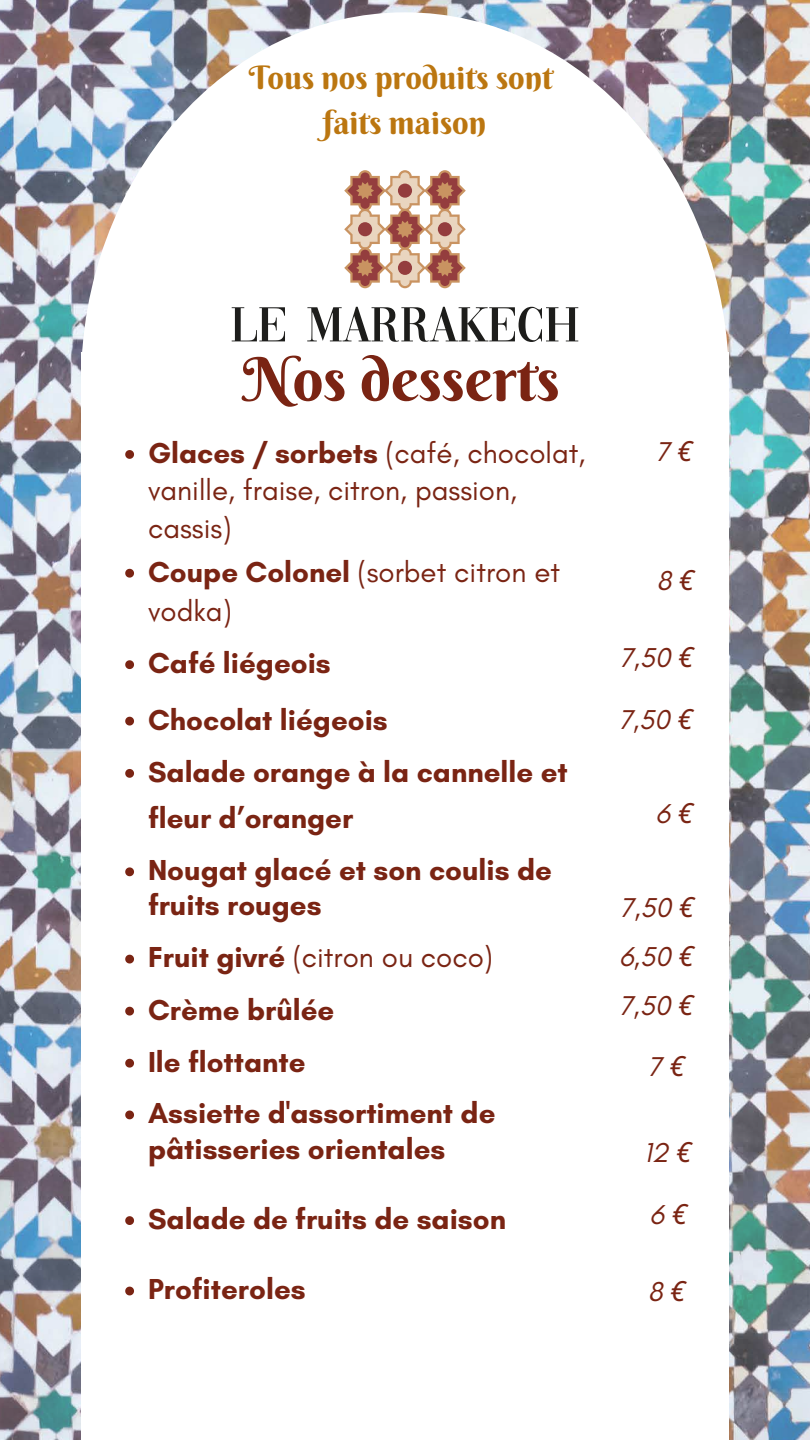
<style>
.page{position:relative;width:810px;height:1440px;background:#fff}
.page>*{position:absolute;margin:0;border:0;box-sizing:border-box;transform-origin:0 0}
.t1{font:60.3px "Berkshire Swash";color:#7a2413}
.t2{font:32.3px/45px "Berkshire Swash";color:#bb7610;text-align:center}
.t3{font:700 29.4px/35.2px "Glacial Indifference";color:#7a2413}
.t4{font:29.4px/37.6px "Glacial Indifference";color:#7a2413}
.t5{font:italic 27.8px "Glacial Indifference";color:#7a2413}
.s1{font-weight:700}
.s2{font-family:"Noto Sans"}
</style>
<div class="page">
<img style="left:0;top:0;width:810px;height:1440px">
<svg style="left:81px;top:12px;width:648px;height:341px"></svg>
<div style="left:81px;top:353px;width:648px;height:1087px;background:#fff"></div>
<svg style="left:125px;top:717px;width:9px;height:9px"></svg>
<svg style="left:125px;top:660px;width:9px;height:9px"></svg>
<svg style="left:125px;top:769px;width:9px;height:9px"></svg>
<svg style="left:125px;top:450px;width:9px;height:9px"></svg>
<svg style="left:125px;top:569px;width:9px;height:9px"></svg>
<svg style="left:125px;top:867px;width:9px;height:9px"></svg>
<svg style="left:125px;top:955px;width:9px;height:8px"></svg>
<svg style="left:125px;top:1059px;width:9px;height:9px"></svg>
<svg style="left:125px;top:1007px;width:9px;height:9px"></svg>
<svg style="left:125px;top:1111px;width:9px;height:8px"></svg>
<svg style="left:125px;top:1216px;width:9px;height:9px"></svg>
<svg style="left:125px;top:1287px;width:9px;height:8px"></svg>
<div style="left:212px;top:189px;width:386px;height:144px;background:#fff"></div>
<svg style="left:344px;top:170px;width:122px;height:118px"></svg>
<svg style="left:232px;top:307px;width:53px;height:34px"></svg>
<svg style="left:307px;top:307px;width:271px;height:35px"></svg>
<p class="t2" style="left:249px;top:55px;width:306px">Tous nos produits sont faits maison</p>
<h1 class="t1" style="left:243px;top:342px;width:318px">Nos desserts</h1>
<p class="t4" style="left:148px;top:435px;width:439px"><span class="s1">Glaces / sorbets</span> (café, chocolat, vanille, fraise, citron, passion, cassis)</p>
<p class="t4" style="left:148px;top:553px;width:414px;line-height:39.2px"><span class="s1">Coupe Colonel</span> (sorbet citron et vodka)</p>
<p class="t3" style="left:148px;top:645px;width:184px">Café liégeois</p>
<p class="t3" style="left:148px;top:702px;width:241px">Chocolat liégeois</p>
<p class="t3" style="left:148px;top:748px;width:421px;line-height:46.4px">Salade orange à la cannelle et fleur d’oranger</p>
<p class="t3" style="left:148px;top:852px;width:405px">Nougat glacé et son coulis de fruits rouges</p>
<p class="t4" style="left:148px;top:939px;width:346px"><span class="s1">Fruit givré</span> (citron ou coco)</p>
<p class="t3" style="left:148px;top:992px;width:188px">Crème brûlée</p>
<p class="t3" style="left:148px;top:1044px;width:159px">Ile flottante</p>
<p class="t3" style="left:148px;top:1095px;width:349px">Assiette d'assortiment de pâtisseries orientales</p>
<p class="t3" style="left:148px;top:1201px;width:360px">Salade de fruits de saison</p>
<p class="t3" style="left:148px;top:1272px;width:159px">Profiteroles</p>
<p class="t5" style="left:656px;top:436px;width:38px">7 <span class="s2">€</span></p>
<p class="t5" style="left:657px;top:565px;width:39px">8 <span class="s2">€</span></p>
<p class="t5" style="left:620px;top:643px;width:75px">7,50 <span class="s2">€</span></p>
<p class="t5" style="left:619px;top:704px;width:75px">7,50 <span class="s2">€</span></p>
<p class="t5" style="left:656px;top:798px;width:39px">6 <span class="s2">€</span></p>
<p class="t5" style="left:620px;top:892px;width:75px">7,50 <span class="s2">€</span></p>
<p class="t5" style="left:619px;top:941px;width:76px">6,50 <span class="s2">€</span></p>
<p class="t5" style="left:620px;top:990px;width:75px">7,50 <span class="s2">€</span></p>
<p class="t5" style="left:648px;top:1051px;width:38px">7 <span class="s2">€</span></p>
<p class="t5" style="left:644px;top:1137px;width:49px">12 <span class="s2">€</span></p>
<p class="t5" style="left:650px;top:1199px;width:39px">6 <span class="s2">€</span></p>
<p class="t5" style="left:648px;top:1277px;width:39px">8 <span class="s2">€</span></p>
</div>
